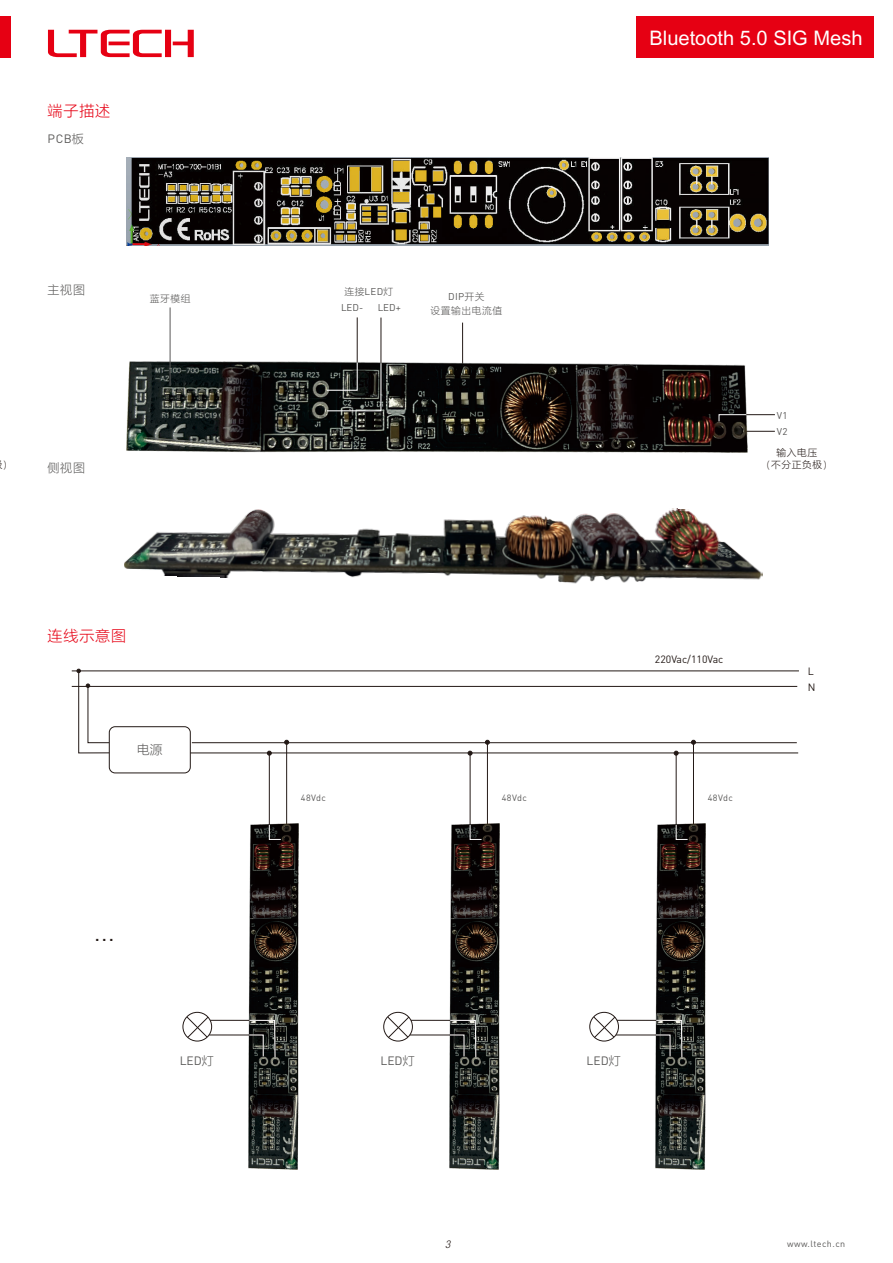
<style>
.page{position:relative;width:893px;height:1263px;background:#fff}
.page>*{position:absolute;margin:0;border:0;box-sizing:border-box;transform-origin:0 0}
.t1{font:21.15px "Arial";color:#231916}
.t2{font:20.1px "Arial Unicode MS";color:#fff}
.t3{font:300 15px "Microsoft Ya Hei";letter-spacing:.06em;color:#e60013}
.t4{font:300 12.75px "Microsoft Ya Hei";color:#595857}
.t5{font:12px "DIN Pro";color:#595857}
.t6{font:300 12px "Microsoft Ya Hei";letter-spacing:.06em;color:#595857}
.t7{font:italic 300 condensed 10.65px "Helvetica Neue LT";color:#231916}
.t8{font:10.5px/16px "DIN Pro";color:#231916}
.t9{font:9.75px "DIN Pro";letter-spacing:.025em;color:#595857}
.t10{font:300 9.75px "Microsoft Ya Hei";letter-spacing:.06em;color:#595857}
.t11{font:300 9.75px/12.5px "Microsoft Ya Hei";letter-spacing:.06em;color:#231916;text-align:center}
.t12{font:9px "DIN Pro";letter-spacing:.05em;color:#595857}
.s1{font-family:"Microsoft Ya Hei";font-weight:300}
.s2{font-family:"DIN Pro";font-weight:400}
</style>
<div class="page">
<div style="left:109px;top:726px;width:82px;height:47px;border:1px solid #231916;border-radius:6px"></div>
<hr style="left:72px;top:670px;width:727px;height:1px;background:#231916">
<hr style="left:72px;top:686px;width:725px;height:1px;background:#231916">
<svg style="left:77px;top:669px;width:33px;height:85px"></svg>
<hr style="left:192px;top:742px;width:605px;height:1px;background:#231916">
<hr style="left:190px;top:752px;width:608px;height:1px;background:#231916">
<svg style="left:267px;top:751px;width:5px;height:4px"></svg>
<svg style="left:284px;top:740px;width:5px;height:5px"></svg>
<svg style="left:48px;top:30px;width:146px;height:27px"></svg>
<div style="left:1px;top:17px;width:10px;height:41px;background:#e60013"></div>
<div style="left:637px;top:16px;width:237px;height:42px;background:#e60013"></div>
<hr style="left:286px;top:743px;width:1px;height:84px;background:#231916">
<hr style="left:269px;top:752px;width:1px;height:75px;background:#231916">
<svg style="left:748px;top:431px;width:27px;height:1px"></svg>
<hr style="left:462px;top:323px;width:1px;height:42px;background:#231916">
<img style="left:126px;top:157px;width:642px;height:89px">
<img style="left:126px;top:362px;width:622px;height:91px">
<hr style="left:170px;top:307px;width:1px;height:79px;background:#595857">
<svg style="left:326px;top:317px;width:56px;height:95px"></svg>
<svg style="left:718px;top:414px;width:57px;height:8px"></svg>
<img style="left:124px;top:508px;width:639px;height:76px">
<img style="left:248px;top:823px;width:51px;height:347px">
<svg style="left:268px;top:824px;width:14px;height:16px"></svg>
<div style="left:182px;top:1012px;width:30px;height:29px;border:1px solid #231916;border-radius:50%"></div>
<svg style="left:186px;top:1016px;width:90px;height:42px"></svg>
<svg style="left:485px;top:740px;width:5px;height:5px"></svg>
<hr style="left:487px;top:743px;width:1px;height:84px;background:#231916">
<hr style="left:470px;top:752px;width:1px;height:75px;background:#231916">
<img style="left:449px;top:823px;width:50px;height:347px">
<svg style="left:469px;top:824px;width:13px;height:16px"></svg>
<div style="left:383px;top:1012px;width:30px;height:29px;border:1px solid #231916;border-radius:50%"></div>
<svg style="left:387px;top:1016px;width:89px;height:42px"></svg>
<svg style="left:674px;top:751px;width:5px;height:4px"></svg>
<svg style="left:691px;top:740px;width:5px;height:5px"></svg>
<hr style="left:693px;top:743px;width:1px;height:84px;background:#231916">
<hr style="left:676px;top:752px;width:1px;height:75px;background:#231916">
<img style="left:655px;top:823px;width:51px;height:347px">
<svg style="left:675px;top:824px;width:13px;height:16px"></svg>
<div style="left:589px;top:1012px;width:30px;height:29px;border:1px solid #231916;border-radius:50%"></div>
<svg style="left:593px;top:1016px;width:89px;height:42px"></svg>
<h3 class="t3" style="left:48px;top:104px;width:64px">端子描述</h3>
<h3 class="t5" style="left:48px;top:134px;width:38px">PCB<span class="s1">板</span></h3>
<h3 class="t6" style="left:48px;top:284px;width:39px">主视图</h3>
<p class="t10" style="left:150px;top:294px;width:42px">蓝牙模组</p>
<p class="t11" style="left:3px;top:459px;width:11px">）</p>
<h3 class="t6" style="left:48px;top:463px;width:39px">侧视图</h3>
<h3 class="t3" style="left:48px;top:629px;width:80px">连线示意图</h3>
<h3 class="t4" style="left:137px;top:744px;width:27px">电源</h3>
<h1 class="t1" style="left:94px;top:926px;width:23px">…</h1>
<h3 class="t5" style="left:180px;top:1056px;width:36px">LED<span class="s1">灯</span></h3>
<p class="t10" style="left:344px;top:287px;width:50px">连接<span class="s2">LED</span>灯</p>
<p class="t9" style="left:341px;top:303px;width:24px">LED-</p>
<p class="t9" style="left:378px;top:303px;width:25px">LED+</p>
<p class="t9" style="left:448px;top:293px;width:38px">DIP<span class="s1">开关</span></p>
<p class="t10" style="left:430px;top:306px;width:73px">设置输出电流值</p>
<p class="t12" style="left:301px;top:794px;width:27px">48Vdc</p>
<p class="t12" style="left:502px;top:794px;width:27px">48Vdc</p>
<h2 class="t2" style="left:650px;top:30px;width:214px">Bluetooth 5.0 SIG Mesh</h2>
<p class="t9" style="left:777px;top:411px;width:12px">V1</p>
<p class="t9" style="left:777px;top:428px;width:12px">V2</p>
<p class="t11" style="left:761px;top:447px;width:73px">输入电压<br>（不分正负极）</p>
<p class="t8" style="left:655px;top:652px;width:70px">220Vac/110Vac</p>
<p class="t12" style="left:708px;top:794px;width:27px">48Vdc</p>
<p class="t8" style="left:808px;top:664px;width:9px">L<br>N</p>
<h3 class="t5" style="left:381px;top:1056px;width:36px">LED<span class="s1">灯</span></h3>
<h3 class="t5" style="left:587px;top:1056px;width:36px">LED<span class="s1">灯</span></h3>
<p class="t7" style="left:445px;top:1238px;width:7px">3</p>
<p class="t12" style="left:787px;top:1240px;width:60px">www.ltech.cn</p>
</div>
